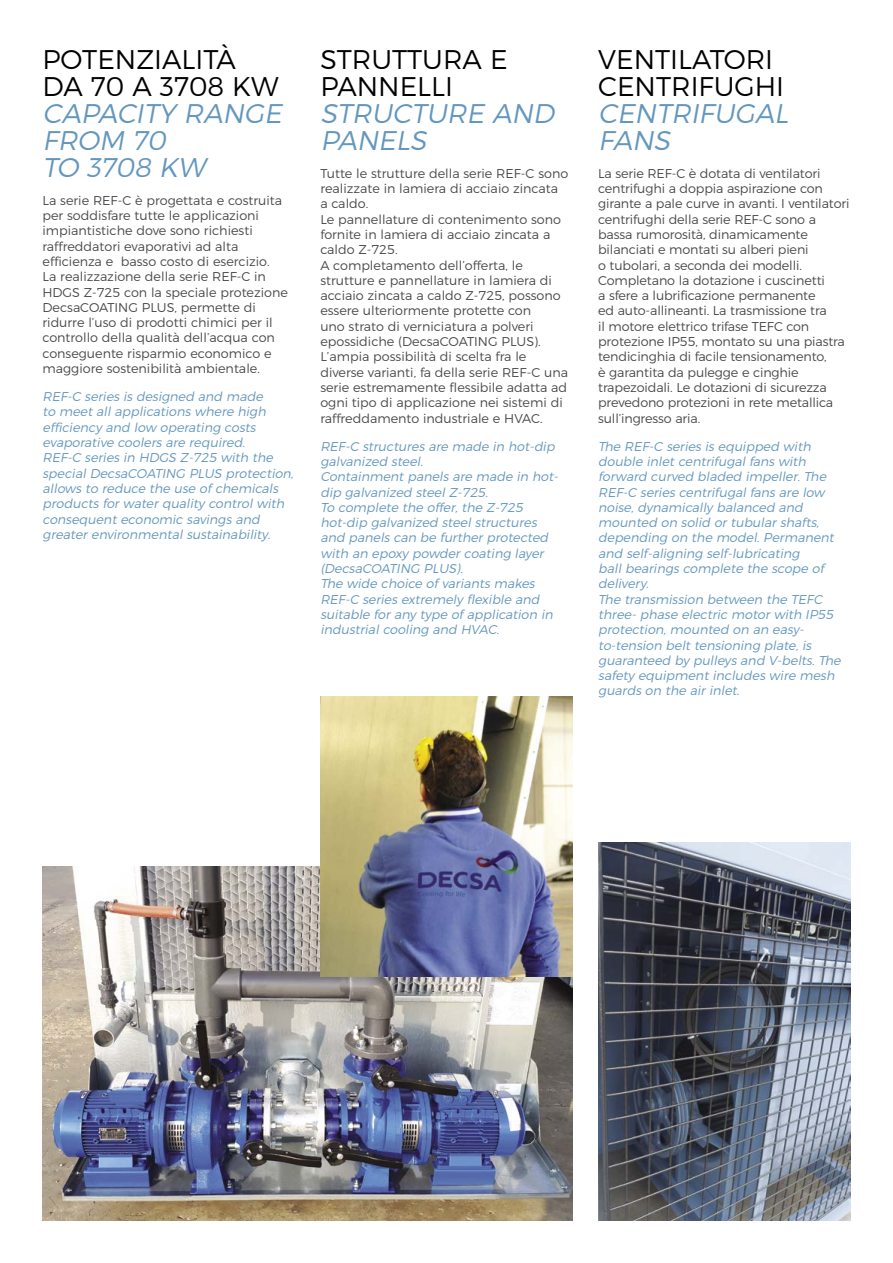
<style>
.page{position:relative;width:893px;height:1263px;background:#fff}
.page>*{position:absolute;margin:0;border:0;box-sizing:border-box;transform-origin:0 0}
.t1{font:300 27px/27px "Montserrat";color:#000}
.t2{font:italic 300 27px/27px "Montserrat";color:#6397be}
.t3{font:300 12.75px/15.3px "Montserrat";color:#484848}
.t4{font:italic 300 12.75px/15.3px "Montserrat";letter-spacing:-.005em;color:#6397be}
</style>
<div class="page">
<img style="left:598px;top:842px;width:252px;height:378px">
<img style="left:43px;top:866px;width:530px;height:354px">
<img style="left:320px;top:696px;width:253px;height:281px">
<h1 class="t1" style="left:43px;top:43px;width:238px">POTENZIALITÀ<br>DA 70 A 3708 KW</h1>
<h1 class="t2" style="left:43px;top:97px;width:247px">CAPACITY RANGE<br>FROM 70<br>TO 3708 KW</h1>
<p class="t3" style="left:43px;top:191px;width:247px">La serie REF-C è progettata e costruita per soddisfare tutte le applicazioni impiantistiche dove sono richiesti raffreddatori evaporativi ad alta efficienza e basso costo di esercizio.<br>La realizzazione della serie REF-C in HDGS Z-725 con la speciale protezione DecsaCOATING PLUS, permette di ridurre l’uso di prodotti chimici per il controllo della qualità dell’acqua con conseguente risparmio economico e maggiore sostenibilità ambientale.</p>
<p class="t4" style="left:43px;top:388px;width:256px">REF-C seriesisdesigned and made<br>to meetallapplicationswhere high efficiency and low operating costs evaporative coolersare required.<br>REF-C seriesin HDGS Z-725 with the specialDecsaCOATING PLUS protection, allowsto reduce the use of chemicals productsforwaterquality controlwith consequenteconomic savingsand greaterenvironmentalsustainability.</p>
<h1 class="t1" style="left:320px;top:43px;width:189px">STRUTTURA E<br>PANNELLI</h1>
<h1 class="t2" style="left:320px;top:97px;width:242px">STRUCTURE AND<br>PANELS</h1>
<p class="t3" style="left:320px;top:164px;width:249px">Tutte le strutture della serie REF-C sono realizzate in lamiera di acciaio zincata a caldo.<br>Le pannellature di contenimento sono fornite in lamiera di acciaio zincata a caldo Z-725.<br>A completamento dell’offerta, le strutture e pannellature in lamiera di acciaio zincata a caldo Z-725, possono essere ulteriormente protette con<br>uno strato di verniciatura a polveri epossidiche (DecsaCOATING PLUS).<br>L’ampia possibilità di scelta fra le diverse varianti, fa della serie REF-C una serie estremamente flessibile adatta ad ogni tipo di applicazione nei sistemi di raffreddamento industriale e HVAC.</p>
<p class="t4" style="left:320px;top:437px;width:242px">REF-C structuresare made in hot-dip galvanized steel.<br>Containmentpanelsare made in hot&shy;dip galvanized steelZ-725.<br>To complete the offer,the Z-725 hot-dip galvanized steelstructures and panelscan be furtherprotected with an epoxy powdercoating layer (DecsaCOATING PLUS).<br>The wide choice of variantsmakes<br>REF-C seriesextremely flexible and suitable forany type of application in industrialcooling and HVAC.</p>
<h1 class="t1" style="left:598px;top:43px;width:188px">VENTILATORI<br>CENTRIFUGHI</h1>
<h1 class="t2" style="left:598px;top:97px;width:198px">CENTRIFUGAL<br>FANS</h1>
<p class="t3" style="left:598px;top:164px;width:253px">La serie REF-C è dotata di ventilatori centrifughi a doppia aspirazione con girante a pale curve in avanti. I ventilatori centrifughi della serie REF-C sono a bassa rumorosità, dinamicamente bilanciati e montati su alberi pieni<br>o tubolari, a seconda dei modelli.<br>Completano la dotazione i cuscinetti<br>a sfere a lubrificazione permanente<br>ed auto-allineanti. La trasmissione tra<br>il motore elettrico trifase TEFC con protezione IP55, montato su una piastra tendicinghia di facile tensionamento,<br>è garantita da pulegge e cinghie trapezoidali. Le dotazioni di sicurezza prevedono protezioni in rete metallica sull’ingresso aria.</p>
<p class="t4" style="left:598px;top:437px;width:247px">The REF-C seriesisequipped with double inletcentrifugalfanswith forward curved bladed impeller.The REF-C seriescentrifugalfansare low noise,dynamically balanced and mounted on solid ortubularshafts, depending on the model.Permanent and self-aligning self-lubricating ballbearingscomplete the scope of delivery.<br>The transmission between the TEFC three-phase electric motorwith IP55 protection,mounted on an easy&shy;to-tension belttensioning plate,is guaranteed by pulleysand V-belts.The safety equipmentincludeswire mesh guardson the airinlet.</p>
</div>
